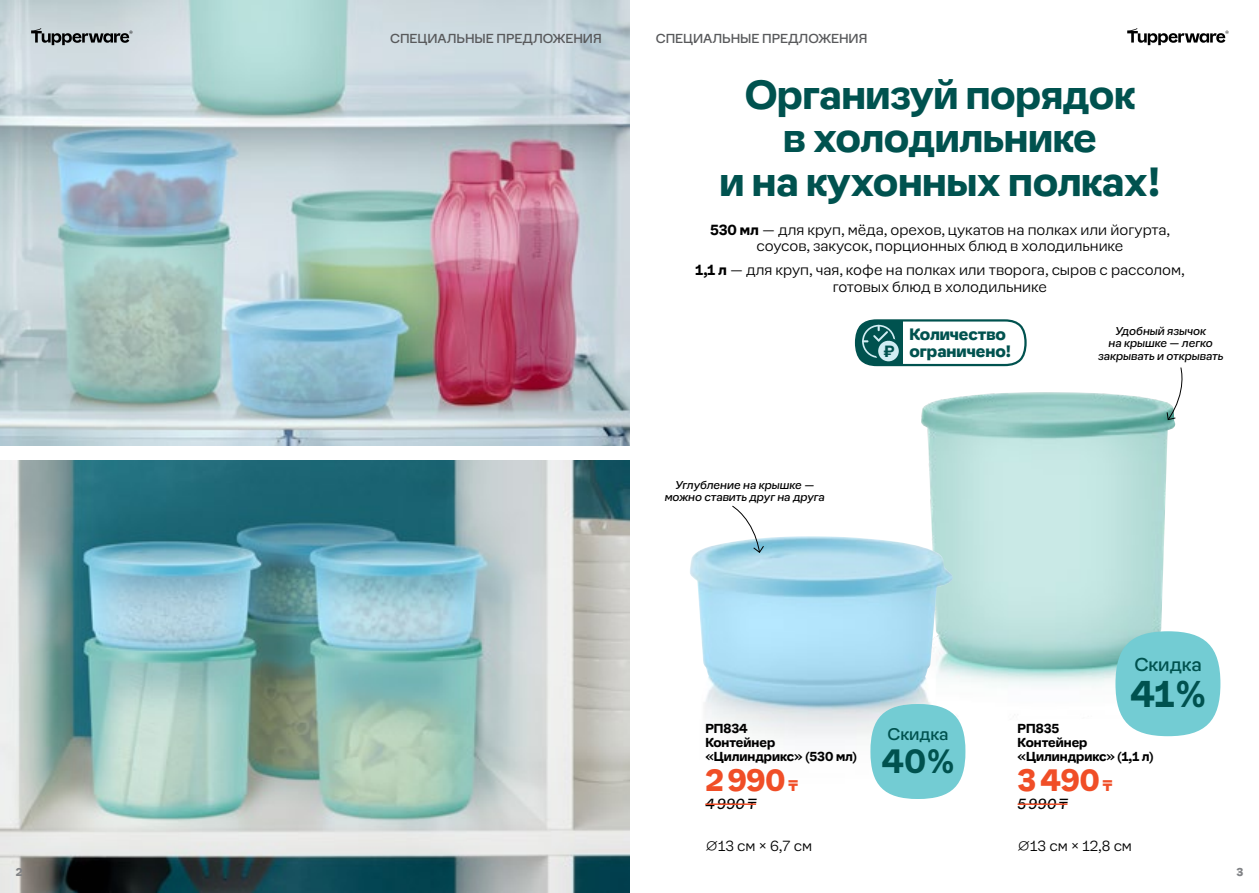
<style>
.page{position:relative;width:1259px;height:893px;background:#fff}
.page>*{position:absolute;margin:0;border:0;box-sizing:border-box;transform-origin:0 0}
.t1{font:700 37.5px/43.5px "Earl Sans";letter-spacing:-.01em;color:#00524f;text-align:center}
.t2{font:700 34.35px "Earl Sans";color:#00524f}
.t3{font:700 31.05px "Earl Sans";color:#00524f}
.t4{font:900 28.5px "Earl Sans";color:#f04e27}
.t5{font:17.1px "Earl Sans";color:#00524f}
.t6{font:15.6px "Earl Sans";color:#00524f}
.t7{font:900 15.15px/17.5px "Earl Sans";color:#00524f}
.t8{font:700 15px "Earl Sans";color:#00524f}
.t9{font:300 13.5px/16.2px "Earl Sans";color:#000;text-align:center}
.t10{font:italic 13.5px "Earl Sans";letter-spacing:.03em;color:#000}
.t11{font:700 12px/14.4px "Earl Sans";color:#000}
.t12{font:12px "Earl Sans";color:#58595b}
.t13{font:italic 10.5px/12.6px "Earl Sans";color:#000;text-align:center}
.t14{font:900 10.5px "Earl Sans";color:#808285}
.s1{font-weight:700}
.s2{font-size:14.25px}
</style>
<div class="page">
<img style="left:921px;top:392px;width:257px;height:330px">
<img style="left:690px;top:536px;width:263px;height:255px">
<img style="left:0;top:461px;width:629px;height:432px">
<svg style="left:731px;top:505px;width:34px;height:49px"></svg>
<hr style="left:705px;top:803px;width:51px;height:2px;background:#f04e27">
<hr style="left:1017px;top:803px;width:50px;height:2px;background:#f04e27">
<div style="left:1115px;top:631px;width:105px;height:105px;background:#73ccd3;border-radius:50%"></div>
<div style="left:870px;top:704px;width:95px;height:95px;background:#73ccd3;border-radius:50%"></div>
<svg style="left:1166px;top:367px;width:17px;height:54px"></svg>
<svg style="left:854px;top:319px;width:173px;height:48px"></svg>
<img style="left:0;top:0;width:629px;height:445px">
<svg style="left:1127px;top:28px;width:102px;height:18px"></svg>
<svg style="left:24px;top:21px;width:113px;height:29px;background:#aab3b6"></svg>
<p class="t12" style="left:390px;top:28px;width:213px">СПЕЦИАЛЬНЫЕ ПРЕДЛОЖЕНИЯ</p>
<p class="t12" style="left:655px;top:28px;width:213px">СПЕЦИАЛЬНЫЕ ПРЕДЛОЖЕНИЯ</p>
<h1 class="t1" style="left:719px;top:70px;width:442px">Организуй порядок<br>в холодильнике<br>и на кухонных полках!</h1>
<p class="t9" style="left:710px;top:220px;width:462px"><span class="s1">530 мл</span> — для круп, мёда, орехов, цукатов на полках или йогурта, соусов, закусок, порционных блюд в холодильнике</p>
<p class="t9" style="left:695px;top:261px;width:491px"><span class="s1">1,1 л</span> — для круп, чая, кофе на полках или творога, сыров с рассолом, готовых блюд в холодильнике</p>
<p class="t13" style="left:664px;top:478px;width:162px">Углубление на крышке — можно ставить друг на друга</p>
<p class="t8" style="left:884px;top:338px;width:12px">₽</p>
<p class="t7" style="left:909px;top:324px;width:103px">Количество ограничено!</p>
<p class="t13" style="left:1098px;top:324px;width:127px">Удобный язычок<br>на крышке — легко закрывать и открывать</p>
<p class="t11" style="left:705px;top:720px;width:153px">РП834<br>Контейнер «Цилиндрикс» (530 мл)</p>
<h3 class="t4" style="left:705px;top:755px;width:94px">2990 <span class="s2">₸</span></h3>
<p class="t10" style="left:705px;top:793px;width:52px">4990₸</p>
<p class="t6" style="left:887px;top:721px;width:62px">Скидка</p>
<h3 class="t3" style="left:882px;top:734px;width:73px">40%</h3>
<p class="t5" style="left:1134px;top:650px;width:69px">Скидка</p>
<h2 class="t2" style="left:1130px;top:664px;width:77px">41%</h2>
<p class="t11" style="left:1017px;top:720px;width:137px">РП835<br>Контейнер «Цилиндрикс» (1,1 л)</p>
<h3 class="t4" style="left:1017px;top:755px;width:96px">3 490 <span class="s2">₸</span></h3>
<p class="t10" style="left:1017px;top:793px;width:51px">5990₸</p>
<p class="t9" style="left:705px;top:836px;width:108px">∅13 см × 6,7 см</p>
<p class="t9" style="left:1017px;top:836px;width:116px">∅13 см × 12,8 см</p>
<p class="t14" style="left:16px;top:863px;width:8px">2</p>
<p class="t14" style="left:1236px;top:863px;width:8px">3</p>
</div>
